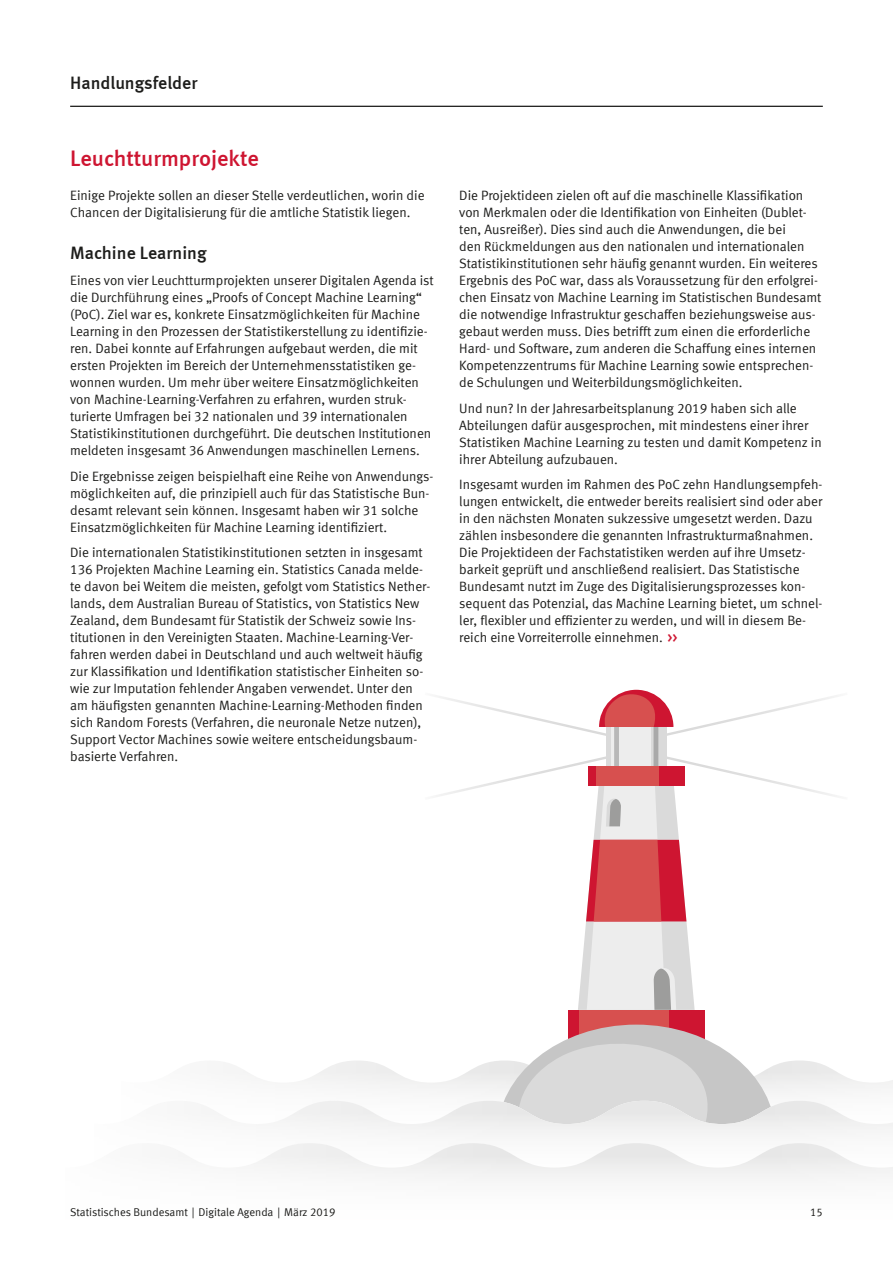
<style>
.page{position:relative;width:893px;height:1263px;background:#fff}
.page>*{position:absolute;margin:0;border:0;box-sizing:border-box;transform-origin:0 0}
.head_spaltenspanne{font:700 22.5px "Meta Normal LF";color:#ce1531}
.subhead_1_-_1-zeilig{font:700 18px "Meta Normal LF";color:#1d1d1b}
.body_9pt_abst{font:13.5px/17px "Meta Normal LF";color:#1d1d1b}
.t1{font:11.25px "Meta Normal LF";color:#1d1d1b}
.s1{font-weight:700;color:#ce1531}
</style>
<div class="page">
<svg style="left:243px;top:1060px;width:650px;height:33px"></svg>
<svg style="left:436px;top:696px;width:170px;height:101px"></svg>
<svg style="left:633px;top:689px;width:204px;height:108px"></svg>
<svg style="left:606px;top:727px;width:60px;height:39px"></svg>
<div style="left:611px;top:727px;width:39px;height:39px;background:#ededed"></div>
<svg style="left:578px;top:785px;width:117px;height:225px"></svg>
<div style="left:614px;top:724px;width:5px;height:49px;background:#b8b8b8"></div>
<hr style="left:654px;top:724px;width:4px;height:49px;background:#a9a9a9">
<svg style="left:599px;top:690px;width:74px;height:37px"></svg>
<div style="left:588px;top:766px;width:96px;height:19px;background:#ce1531"></div>
<div style="left:596px;top:766px;width:63px;height:19px;background:#d7504f"></div>
<div style="left:568px;top:1010px;width:137px;height:34px;background:#ce1531"></div>
<div style="left:579px;top:1010px;width:89px;height:34px;background:#d7504f"></div>
<svg style="left:497px;top:1024px;width:278px;height:77px"></svg>
<svg style="left:213px;top:1101px;width:680px;height:34px"></svg>
<svg style="left:254px;top:1143px;width:639px;height:36px"></svg>
<hr style="left:70px;top:106px;width:753px;height:1px;background:#1d1d1b">
<h2 class="subhead_1_-_1-zeilig" style="left:70px;top:72px;width:129px">Handlungsfelder</h2>
<h2 class="head_spaltenspanne" style="left:70px;top:145px;width:190px">Leuchtturmprojekte</h2>
<p class="body_9pt_abst" style="left:70px;top:187px;width:356px">Einige Projekte sollen an dieser Stelle verdeutlichen, worin die<br>Chancen der Digitalisierung für die amtliche Statistik liegen.</p>
<h3 class="subhead_1_-_1-zeilig" style="left:70px;top:243px;width:138px">Machine Learning</h3>
<p class="body_9pt_abst" style="left:70px;top:272px;width:365px">Eines von vier Leuchtturmprojekten unserer Digitalen Agenda ist die Durchführung eines „Proofs of Concept Machine Learning“ (PoC). Ziel war es, konkrete Einsatzmöglichkeiten für Machine Learning in den Prozessen der Statistikerstellung zu identifizie&shy;ren. Dabei konnte auf Erfahrungen aufgebaut werden, die mit ersten Projekten im Bereich der Unternehmensstatistiken ge&shy;wonnen wurden. Um mehr über weitere Einsatzmöglichkeiten von Machine-Learning-Verfahren zu erfahren, wurden struk&shy;turierte Umfragen bei 32 nationalen und 39 internationalen Statistikinstitutionen durchgeführt. Die deutschen Institutionen meldeten insgesamt 36 Anwendungen maschinellen Lernens.</p>
<p class="body_9pt_abst" style="left:70px;top:467px;width:365px">Die Ergebnisse zeigen beispielhaft eine Reihe von Anwendungs&shy;möglichkeiten auf, die prinzipiell auch für das Statistische Bun&shy;desamt relevant sein können. Insgesamt haben wir 31 solche Einsatzmöglichkeiten für Machine Learning identifiziert.</p>
<p class="body_9pt_abst" style="left:70px;top:544px;width:362px">Die internationalen Statistikinstitutionen setzten in insgesamt 136 Projekten Machine Learning ein. Statistics Canada melde&shy;te davon bei Weitem die meisten, gefolgt vom Statistics Nether&shy;lands, dem Australian Bureau of Statistics, von Statistics New Zealand, dem Bundesamt für Statistik der Schweiz sowie Ins&shy;titutionen in den Vereinigten Staaten. Machine-Learning-Ver&shy;fahren werden dabei in Deutschland und auch weltweit häufig zur Klassifikation und Identifikation statistischer Einheiten so&shy;wie zur Imputation fehlender Angaben verwendet. Unter den am häufigsten genannten Machine-Learning-Methoden finden sich Random Forests (Verfahren, die neuronale Netze nutzen), Support Vector Machines sowie weitere entscheidungsbaum&shy;basierte Verfahren.</p>
<p class="body_9pt_abst" style="left:459px;top:187px;width:364px">Die Projektideen zielen oft auf die maschinelle Klassifikation von Merkmalen oder die Identifikation von Einheiten (Dublet&shy;ten, Ausreißer). Dies sind auch die Anwendungen, die bei<br>den Rückmeldungen aus den nationalen und internationalen Statistikinstitutionen sehr häufig genannt wurden. Ein weiteres Ergebnis des PoC war, dass als Voraussetzung für den erfolgrei&shy;chen Einsatz von Machine Learning im Statistischen Bundesamt die notwendige Infrastruktur geschaffen beziehungsweise aus&shy;gebaut werden muss. Dies betrifft zum einen die erforderliche Hard- und Software, zum anderen die Schaffung eines internen Kompetenzzentrums für Machine Learning sowie entsprechen&shy;de Schulungen und Weiterbildungsmöglichkeiten.</p>
<p class="body_9pt_abst" style="left:459px;top:399px;width:364px">Und nun? In der Jahresarbeitsplanung 2019 haben sich alle Abteilungen dafür ausgesprochen, mit mindestens einer ihrer Statistiken Machine Learning zu testen und damit Kompetenz in ihrer Abteilung aufzubauen.</p>
<p class="body_9pt_abst" style="left:459px;top:476px;width:365px">Insgesamt wurden im Rahmen des PoC zehn Handlungsempfeh&shy;lungen entwickelt, die entweder bereits realisiert sind oder aber in den nächsten Monaten sukzessive umgesetzt werden. Dazu zählen insbesondere die genannten Infrastrukturmaßnahmen.<br>Die Projektideen der Fachstatistiken werden auf ihre Umsetz&shy;barkeit geprüft und anschließend realisiert. Das Statistische Bundesamt nutzt im Zuge des Digitalisierungsprozesses kon&shy;sequent das Potenzial, das Machine Learning bietet, um schnel&shy;ler, flexibler und effizienter zu werden, und will in diesem Be&shy;reich eine Vorreiterrolle einnehmen. <span class="s1">&gt;&gt;</span></p>
<p class="t1" style="left:70px;top:1206px;width:267px">Statistisches Bundesamt | Digitale Agenda | März 2019</p>
<p class="t1" style="left:810px;top:1206px;width:14px">15</p>
</div>
